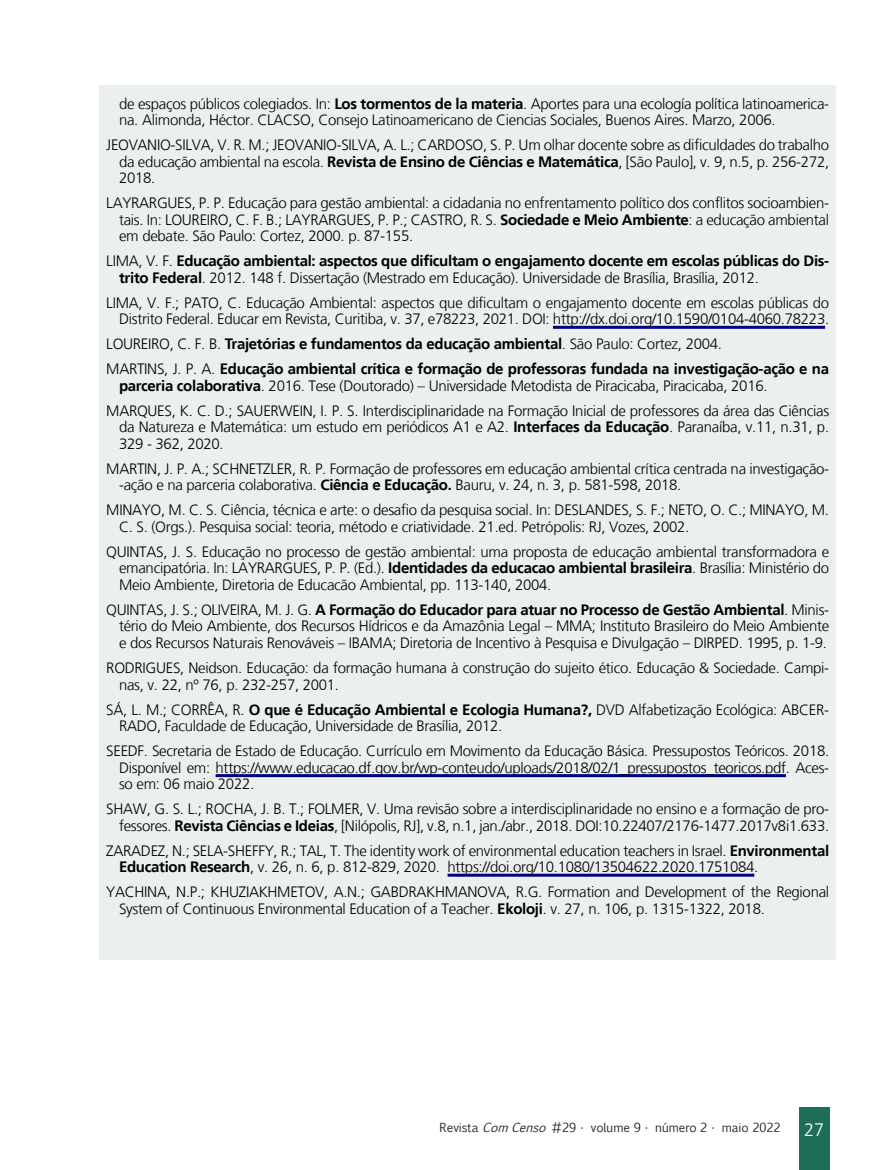
<style>
.page{position:relative;width:893px;height:1170px;background:#fff}
.page>*{position:absolute;margin:0;border:0;box-sizing:border-box;transform-origin:0 0}
.t1{font:300 18px "Frutiger LT";color:#fff}
.Referências__10{font:300 15px/16.5px "Frutiger LT";letter-spacing:-.02em;color:#000}
.Referências__10-2{font:700 15px/16.5px "Frutiger LT";letter-spacing:-.02em;color:#000}
.t2{font:12px "Euphemia CAS";color:#231f20}
.s1{font-weight:700}
.s2{font-weight:300}
.s3{font-style:italic}
</style>
<div class="page">
<div style="left:799px;top:1107px;width:30px;height:62px;background:#1e6d56"></div>
<div style="left:99px;top:85px;width:737px;height:874px;background:#ebefed"></div>
<hr style="left:553px;top:326px;width:272px;height:3px;background:#000080">
<hr style="left:216px;top:774px;width:570px;height:3px;background:#000080">
<hr style="left:448px;top:873px;width:306px;height:3px;background:#000080">
<p class="Referências__10" style="left:119px;top:95px;width:712px">de espaços públicos colegiados. In: <span class="s1">Los tormentos de la materia</span>. Aportes para una ecología política latinoamerica&shy;na. Alimonda, Héctor. CLACSO, Consejo Latinoamericano de Ciencias Sociales, Buenos Aires. Marzo, 2006.</p>
<p class="Referências__10" style="left:119px;top:137px;width:712px;text-align:justify;text-indent:-13px">JEOVANIO-SILVA, V. R. M.; JEOVANIO-SILVA, A. L.; CARDOSO, S. P. Um olhar docente sobre as dificuldades do trabalho da educação ambiental na escola. <span class="s1">Revista de Ensino de Ciências e Matemática</span>, [São Paulo], v. 9, n.5, p. 256-272, 2018.</p>
<p class="Referências__10" style="left:119px;top:195px;width:712px;text-align:justify;text-indent:-13px">LAYRARGUES, P. P. Educação para gestão ambiental: a cidadania no enfrentamento político dos conflitos socioambien&shy;tais. In: LOUREIRO, C. F. B.; LAYRARGUES, P. P.; CASTRO, R. S. <span class="s1">Sociedade e Meio Ambiente</span>: a educação ambiental em debate. São Paulo: Cortez, 2000. p. 87-155.</p>
<p class="Referências__10-2" style="left:119px;top:253px;width:712px;text-indent:-13px"><span class="s2">LIMA, V. F.</span> Educação ambiental: aspectos que dificultam o engajamento docente em escolas públicas do Dis&shy;trito Federal<span class="s2">. 2012. 148 f. Dissertação (Mestrado em Educação). Universidade de Brasília, Brasília, 2012.</span></p>
<p class="Referências__10" style="left:106px;top:294px;width:724px;text-align:right">LIMA, V. F.; PATO, C. Educação Ambiental: aspectos que dificultam o engajamento docente em escolas públicas do<br>Distrito Federal. Educar em Revista, Curitiba, v. 37, e78223, 2021. DOI: http://dx.doi.org/10.1590/0104-4060.78223.</p>
<p class="Referências__10-2" style="left:106px;top:336px;width:617px"><span class="s2">LOUREIRO, C. F. B.</span> Trajetórias e fundamentos da educação ambiental<span class="s2">. São Paulo: Cortez, 2004.</span></p>
<p class="Referências__10-2" style="left:119px;top:361px;width:712px;text-indent:-13px"><span class="s2">MARTINS, J. P. A.</span> Educação ambiental crítica e formação de professoras fundada na investigação-ação e na parceria colaborativa<span class="s2">. 2016. Tese (Doutorado) – Universidade Metodista de Piracicaba, Piracicaba, 2016.</span></p>
<p class="Referências__10" style="left:119px;top:402px;width:712px;text-align:justify;text-indent:-13px">MARQUES, K. C. D.; SAUERWEIN, I. P. S. Interdisciplinaridade na Formação Inicial de professores da área das Ciências da Natureza e Matemática: um estudo em periódicos A1 e A2. <span class="s1">Interfaces da Educação</span>. Paranaíba, v.11, n.31, p.<br>329 - 362, 2020.</p>
<p class="Referências__10" style="left:119px;top:460px;width:712px;text-indent:-13px">MARTIN, J. P. A.; SCHNETZLER, R. P. Formação de professores em educação ambiental crítica centrada na investigação--ação e na parceria colaborativa. <span class="s1">Ciência e Educação.</span> Bauru, v. 24, n. 3, p. 581-598, 2018.</p>
<p class="Referências__10" style="left:119px;top:502px;width:711px;text-indent:-13px">MINAYO, M. C. S. Ciência, técnica e arte: o desafio da pesquisa social. In: DESLANDES, S. F.; NETO, O. C.; MINAYO, M.<br>C. S. (Orgs.). Pesquisa social: teoria, método e criatividade. 21.ed. Petrópolis: RJ, Vozes, 2002.</p>
<p class="Referências__10" style="left:119px;top:543px;width:712px;text-align:justify;text-indent:-13px">QUINTAS, J. S. Educação no processo de gestão ambiental: uma proposta de educação ambiental transformadora e emancipatória. In: LAYRARGUES, P. P. (Ed.). <span class="s1">Identidades da educacao ambiental brasileira</span>. Brasília: Ministério do Meio Ambiente, Diretoria de Educacão Ambiental, pp. 113-140, 2004.</p>
<p class="Referências__10" style="left:119px;top:601px;width:712px;text-align:justify;text-indent:-13px">QUINTAS, J. S.; OLIVEIRA, M. J. G. <span class="s1">A Formação do Educador para atuar no Processo de Gestão Ambiental</span>. Minis&shy;tério do Meio Ambiente, dos Recursos Hídricos e da Amazônia Legal – MMA; Instituto Brasileiro do Meio Ambiente e dos Recursos Naturais Renováveis – IBAMA; Diretoria de Incentivo à Pesquisa e Divulgação – DIRPED. 1995, p. 1-9.</p>
<p class="Referências__10" style="left:119px;top:659px;width:712px;text-indent:-13px">RODRIGUES, Neidson. Educação: da formação humana à construção do sujeito ético. Educação &amp; Sociedade. Campi&shy;nas, v. 22, nº 76, p. 232-257, 2001.</p>
<p class="Referências__10" style="left:119px;top:701px;width:712px;text-indent:-13px">SÁ, L. M.; CORRÊA, R. <span class="s1">O que é Educação Ambiental e Ecologia Humana?,</span> DVD Alfabetização Ecológica: ABCER-<br>RADO, Faculdade de Educação, Universidade de Brasília, 2012.</p>
<p class="Referências__10" style="left:119px;top:742px;width:712px;text-align:justify;text-indent:-13px">SEEDF. Secretaria de Estado de Educação. Currículo em Movimento da Educação Básica. Pressupostos Teóricos. 2018.<br>Disponível em: https://www.educacao.df.gov.br/wp-conteudo/uploads/2018/02/1_pressupostos_teoricos.pdf. Aces&shy;so em: 06 maio 2022.</p>
<p class="Referências__10" style="left:106px;top:800px;width:724px;text-align:right">SHAW, G. S. L.; ROCHA, J. B. T.; FOLMER, V. Uma revisão sobre a interdisciplinaridade no ensino e a formação de pro&shy;fessores. <span class="s1">Revista Ciências e Ideias</span>, [Nilópolis, RJ], v.8, n.1, jan./abr., 2018. DOI:10.22407/2176-1477.2017v8i1.633.</p>
<p class="Referências__10" style="left:119px;top:842px;width:712px;text-indent:-13px">ZARADEZ, N.; SELA-SHEFFY, R.; TAL, T. The identity work of environmental education teachers in Israel. <span class="s1">Environmental<br>Education Research</span>, v. 26, n. 6, p. 812-829, 2020. https://doi.org/10.1080/13504622.2020.1751084.</p>
<p class="Referências__10" style="left:119px;top:883px;width:712px;text-indent:-13px">YACHINA, N.P.; KHUZIAKHMETOV, A.N.; GABDRAKHMANOVA, R.G. Formation and Development of the Regional<br>System of Continuous Environmental Education of a Teacher. <span class="s1">Ekoloji</span>. v. 27, n. 106, p. 1315-1322, 2018.</p>
<p class="t2" style="left:440px;top:1119px;width:342px">Revista <span class="s3">ComCenso</span> #29 • volume 9 • número 2 • maio 2022</p>
<p class="t1" style="left:804px;top:1119px;width:22px">27</p>
</div>
